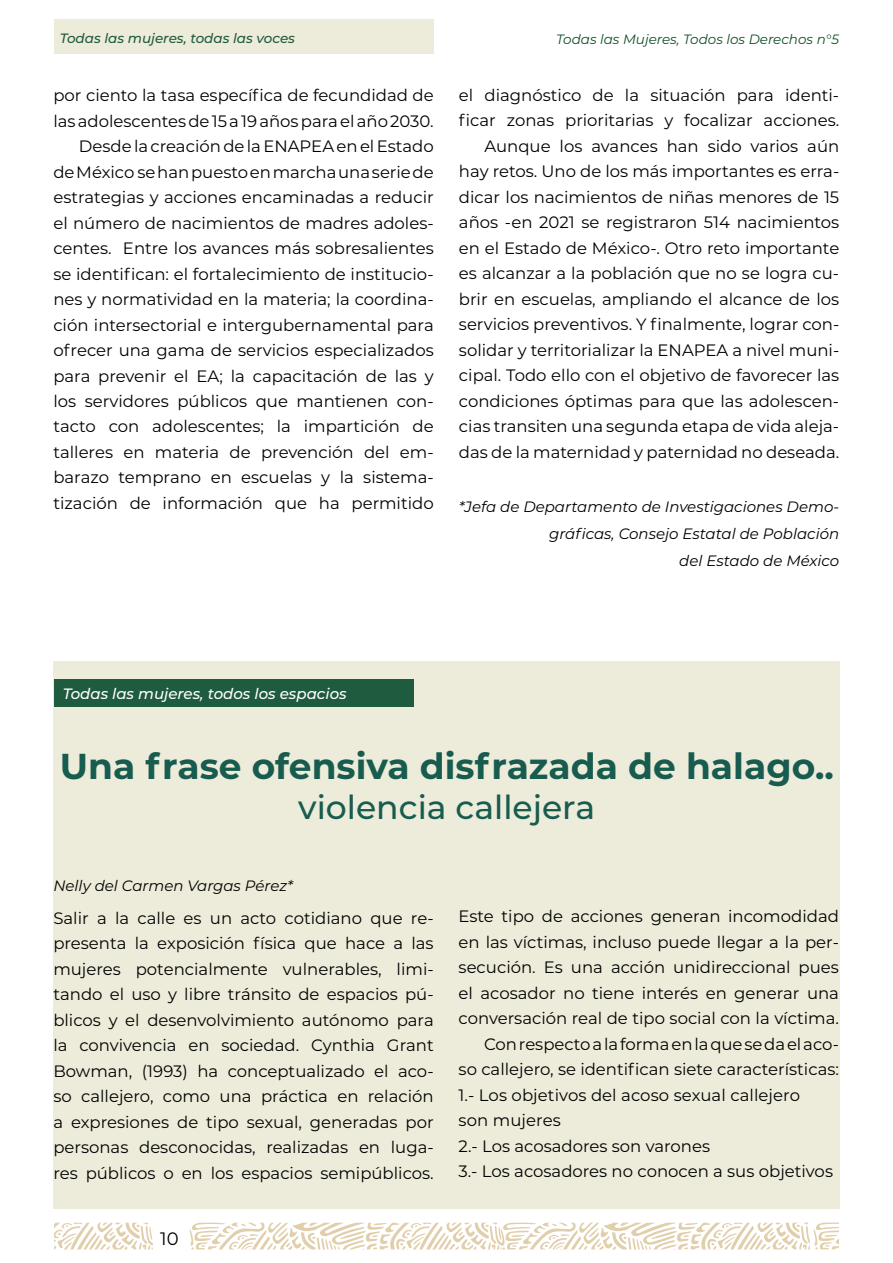
<style>
.page{position:relative;width:893px;height:1263px;background:#fff}
.page>*{position:absolute;margin:0;border:0;box-sizing:border-box;transform-origin:0 0}
.t1{font:700 36px "Montserrat";color:#175c4f}
.t2{font:500 33px "Montserrat";color:#175c4f}
.t3{font:18px "Montserrat";color:#000}
.t4{font:16.5px/25.5px "Montserrat";color:#000;text-align:right}
.t5{font:italic 15px/27px "Montserrat";color:#000;text-align:right}
.t6{font:italic 500 15px "Montserrat";color:#fff}
.t7{font:italic 13.5px "Montserrat";color:#114f27}
.t8{font:italic 500 13.5px "Montserrat";color:#1f5b3e}
</style>
<div class="page">
<div style="left:54px;top:20px;width:380px;height:34px;background:#edebd9"></div>
<div style="left:53px;top:662px;width:787px;height:547px;background:#edebd9"></div>
<div style="left:54px;top:679px;width:359px;height:28px;background:#1f5b3e"></div>
<svg style="left:54px;top:1223px;width:99px;height:26px"></svg>
<svg style="left:190px;top:1222px;width:648px;height:27px"></svg>
<p class="t8" style="left:60px;top:28px;width:237px">Todas las mujeres, todas las voces</p>
<p class="t7" style="left:556px;top:30px;width:284px">Todas las Mujeres, Todos los Derechos n°5</p>
<p class="t4" style="left:53px;top:82px;width:382px">por ciento la tasa específica de fecundidad de las adolescentes de 15 a 19 años para el año 2030.<br>Desde la creación de la ENAPEA en el Estado<br>de México se han puesto en marcha una serie de estrategias y acciones encaminadas a reducir el número de nacimientos de madres adoles&shy;centes. Entre los avances más sobresalientes se identifican: el fortalecimiento de institucio&shy;nes y normatividad en la materia; la coordina&shy;ción intersectorial e intergubernamental para ofrecer una gama de servicios especializados para prevenir el EA; la capacitación de las y los servidores públicos que mantienen con&shy;tacto con adolescentes; la impartición de talleres en materia de prevención del em&shy;barazo temprano en escuelas y la sistema&shy;tización de información que ha permitido</p>
<p class="t4" style="left:459px;top:82px;width:382px">el diagnóstico de la situación para identi&shy;ficar zonas prioritarias y focalizar acciones.<br>Aunque los avances han sido varios aún hay retos. Uno de los más importantes es erra&shy;dicar los nacimientos de niñas menores de 15 años -en 2021 se registraron 514 nacimientos en el Estado de México-. Otro reto importante es alcanzar a la población que no se logra cu&shy;brir en escuelas, ampliando el alcance de los servicios preventivos. Y finalmente, lograr con&shy;solidar y territorializar la ENAPEA a nivel muni&shy;cipal. Todo ello con el objetivo de favorecer las condiciones óptimas para que las adolescen&shy;cias transiten una segunda etapa de vida aleja&shy;das de la maternidad y paternidad no deseada.</p>
<p class="t5" style="left:459px;top:493px;width:382px">*Jefa de Departamento de Investigaciones Demo&shy;gráficas, Consejo Estatal de Población<br>del Estado de México</p>
<p class="t6" style="left:63px;top:683px;width:285px">Todas las mujeres, todos los espacios</p>
<h1 class="t1" style="left:60px;top:740px;width:776px">Una frase ofensiva disfrazada de halago..</h1>
<h2 class="t2" style="left:298px;top:784px;width:298px">violencia callejera</h2>
<p class="t5" style="left:53px;top:871px;width:241px">Nelly del Carmen Vargas Pérez*</p>
<p class="t4" style="left:53px;top:904px;width:382px;text-align:justify">Salir a la calle es un acto cotidiano que re&shy;presenta la exposición física que hace a las mujeres potencialmente vulnerables, limi&shy;tando el uso y libre tránsito de espacios pú&shy;blicos y el desenvolvimiento autónomo para la convivencia en sociedad. Cynthia Grant Bowman, (1993) ha conceptualizado el aco&shy;so callejero, como una práctica en relación a expresiones de tipo sexual, generadas por personas desconocidas, realizadas en luga&shy;res públicos o en los espacios semipúblicos.</p>
<p class="t4" style="left:459px;top:903px;width:382px">Este tipo de acciones generan incomodidad</p>
<p class="t4" style="left:459px;top:929px;width:382px">en las víctimas, incluso puede llegar a la per-</p>
<p class="t4" style="left:459px;top:954px;width:382px">secución. Es una acción unidireccional pues</p>
<p class="t4" style="left:459px;top:980px;width:382px">el acosador no tiene interés en generar una</p>
<p class="t4" style="left:459px;top:1005px;width:382px">conversación real de tipo social con la víctima.</p>
<p class="t4" style="left:484px;top:1031px;width:356px">Con respecto a la forma en la que se da el aco-</p>
<p class="t4" style="left:459px;top:1056px;width:382px">so callejero, se identifican siete características:</p>
<p class="t4" style="left:459px;top:1082px;width:343px">1.- Los objetivos del acoso sexual callejero</p>
<p class="t4" style="left:459px;top:1107px;width:104px">son mujeres</p>
<p class="t4" style="left:459px;top:1133px;width:253px">2.- Los acosadores son varones</p>
<p class="t4" style="left:459px;top:1158px;width:376px">3.- Los acosadores no conocen a sus objetivos</p>
<p class="t3" style="left:160px;top:1226px;width:20px">10</p>
</div>
